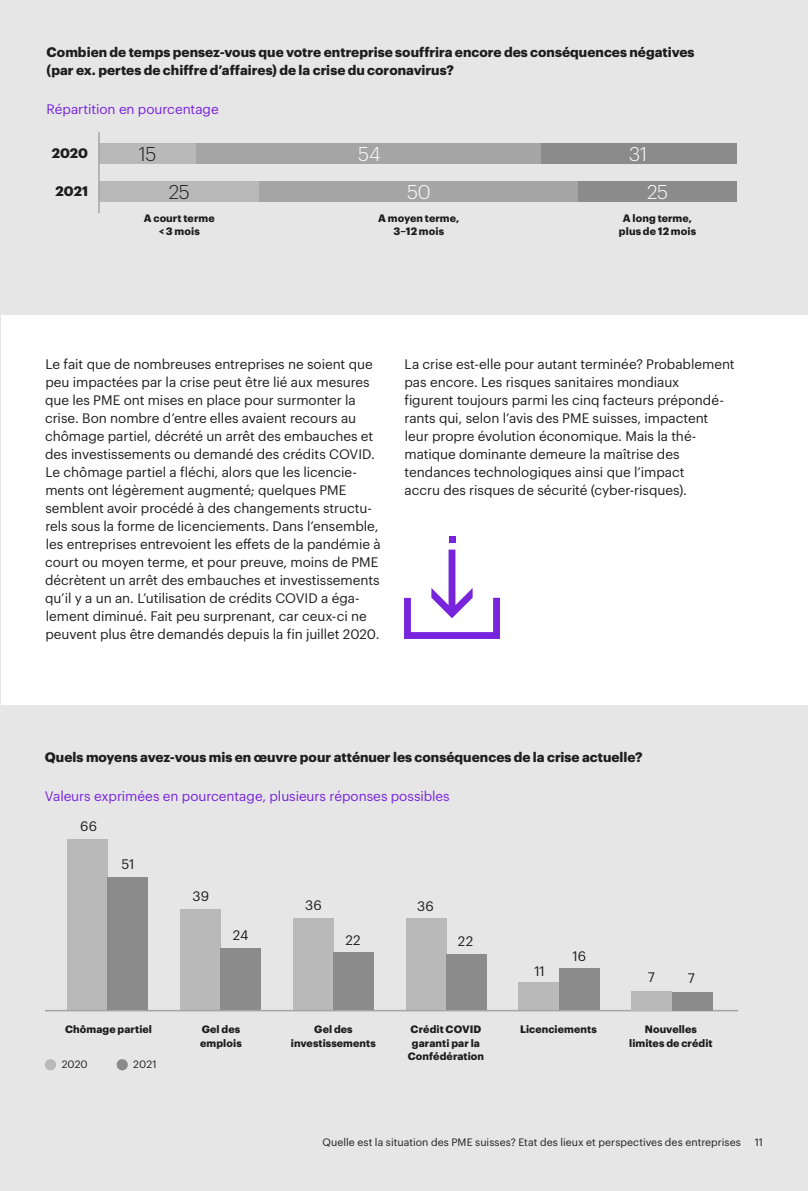
<style>
.page{position:relative;width:808px;height:1191px;background:#fff}
.page>*{position:absolute;margin:0;border:0;box-sizing:border-box;transform-origin:0 0}
.t1{font:300 19.5px "Graphik";letter-spacing:-.015em;color:#fff}
.t2{font:300 19.5px "Graphik";color:#1e1e1e}
.t3{font:13.5px/18px "Graphik";letter-spacing:-.005em;color:#1e1e1e}
.t4{font:700 13.5px/18px "Graphik";color:#1e1e1e}
.t5{font:13.5px "Graphik";letter-spacing:-.005em;color:#7823dc}
.t6{font:700 10.5px/13.5px "Graphik";letter-spacing:.01em;color:#1e1e1e;text-align:center}
.t7{font:10.5px "Graphik";letter-spacing:.005em;color:#1e1e1e}
</style>
<div class="page">
<div style="left:0;top:0;width:808px;height:314px;background:#e6e6e6"></div>
<div style="left:0;top:705px;width:808px;height:486px;background:#e6e6e6"></div>
<div style="left:99px;top:143px;width:97px;height:21px;background:#b9b9b9"></div>
<div style="left:99px;top:181px;width:161px;height:21px;background:#b9b9b9"></div>
<div style="left:578px;top:181px;width:159px;height:21px;background:#8b8b8b"></div>
<div style="left:259px;top:181px;width:319px;height:21px;background:#a5a5a5"></div>
<div style="left:539px;top:143px;width:198px;height:21px;background:#8b8b8b"></div>
<div style="left:196px;top:143px;width:344px;height:21px;background:#a5a5a5"></div>
<hr style="left:98px;top:132px;width:2px;height:81px;background:#a5a5a5">
<div style="left:68px;top:838px;width:40px;height:172px;background:#b9b9b9"></div>
<div style="left:108px;top:877px;width:40px;height:133px;background:#8b8b8b"></div>
<div style="left:519px;top:982px;width:40px;height:28px;background:#b9b9b9"></div>
<div style="left:559px;top:968px;width:40px;height:42px;background:#8b8b8b"></div>
<div style="left:180px;top:909px;width:41px;height:101px;background:#b9b9b9"></div>
<div style="left:221px;top:948px;width:40px;height:62px;background:#8b8b8b"></div>
<div style="left:293px;top:918px;width:40px;height:92px;background:#b9b9b9"></div>
<div style="left:333px;top:952px;width:41px;height:58px;background:#8b8b8b"></div>
<div style="left:406px;top:918px;width:40px;height:92px;background:#b9b9b9"></div>
<div style="left:446px;top:954px;width:40px;height:56px;background:#8b8b8b"></div>
<div style="left:45px;top:1059px;width:11px;height:11px;background:#b9b9b9;border-radius:50%"></div>
<div style="left:117px;top:1059px;width:11px;height:11px;background:#8b8b8b;border-radius:50%"></div>
<hr style="left:45px;top:1010px;width:693px;height:1px;background:#a5a5a5">
<div style="left:632px;top:991px;width:40px;height:19px;background:#b9b9b9"></div>
<div style="left:672px;top:992px;width:40px;height:18px;background:#8b8b8b"></div>
<svg style="left:404px;top:549px;width:96px;height:90px"></svg>
<div style="left:449px;top:536px;width:6px;height:7px;background:#7823dc"></div>
<p class="t4" style="left:47px;top:42px;width:649px">Combien de temps pensez-vous que votre entreprise souffrira encore des conséquences négatives (par ex. pertes de chiffre d’affaires) de la crise du coronavirus?</p>
<p class="t5" style="left:47px;top:98px;width:174px">Répartition en pourcentage</p>
<p class="t4" style="left:52px;top:143px;width:38px">2020</p>
<p class="t4" style="left:56px;top:181px;width:34px">2021</p>
<h1 class="t2" style="left:139px;top:140px;width:19px">15</h1>
<h1 class="t2" style="left:169px;top:178px;width:22px">25</h1>
<p class="t6" style="left:144px;top:210px;width:72px">A court terme &lt; 3 mois</p>
<h1 class="t1" style="left:358px;top:140px;width:24px">54</h1>
<h1 class="t1" style="left:629px;top:140px;width:19px">31</h1>
<h1 class="t1" style="left:407px;top:178px;width:25px">50</h1>
<h1 class="t1" style="left:647px;top:178px;width:22px">25</h1>
<p class="t6" style="left:378px;top:210px;width:83px">A moyen terme,<br>3–12 mois</p>
<p class="t6" style="left:619px;top:210px;width:79px">A long terme, plus de 12 mois</p>
<p class="t3" style="left:45px;top:354px;width:337px">Le fait que de nombreuses entreprises ne soient que peu impactées par la crise peut être lié aux mesures que les PME ont mises en place pour surmonter la crise. Bon nombre d’entre elles avaient recours au chômage partiel, décrété un arrêt des embauches et des investissements ou demandé des crédits COVID.<br>Le chômage partiel a fléchi, alors que les licencie&shy;ments ont légèrement augmenté; quelques PME semblent avoir procédé à des changements structu&shy;rels sous la forme de licenciements. Dans l’ensemble, les entreprises entrevoient les effets de la pandémie à court ou moyen terme, et pour preuve, moins de PME décrètent un arrêt des embauches et investissements qu’il y a un an. L’utilisation de crédits COVID a éga&shy;lement diminué. Fait peu surprenant, car ceux-ci ne peuvent plus être demandés depuis la fin juillet 2020.</p>
<p class="t3" style="left:404px;top:354px;width:332px">La crise est-elle pour autant terminée? Probablement pas encore. Les risques sanitaires mondiaux<br>figurent toujours parmi les cinq facteurs prépondé&shy;rants qui, selon l’avis des PME suisses, impactent leur propre évolution économique. Mais la thé&shy;matique dominante demeure la maîtrise des tendances technologiques ainsi que l’impact<br>accru des risques de sécurité (cyber-risques).</p>
<p class="t4" style="left:45px;top:747px;width:599px">Quels moyens avez-vous mis en œuvre pour atténuer les conséquences de la crise actuelle?</p>
<p class="t5" style="left:45px;top:785px;width:406px">Valeurs exprimées en pourcentage, plusieurs réponses possibles</p>
<p class="t3" style="left:80px;top:816px;width:18px">66</p>
<p class="t3" style="left:122px;top:854px;width:15px">51</p>
<p class="t6" style="left:65px;top:1021px;width:88px">Chômage partiel</p>
<p class="t7" style="left:62px;top:1056px;width:28px">2020</p>
<p class="t7" style="left:133px;top:1056px;width:25px">2021</p>
<p class="t3" style="left:193px;top:886px;width:18px">39</p>
<p class="t3" style="left:233px;top:925px;width:17px">24</p>
<p class="t6" style="left:200px;top:1021px;width:43px;text-align:left">Gel des emplois</p>
<p class="t3" style="left:305px;top:895px;width:18px">36</p>
<p class="t3" style="left:417px;top:896px;width:18px">36</p>
<p class="t3" style="left:346px;top:929px;width:17px">22</p>
<p class="t3" style="left:458px;top:931px;width:17px">22</p>
<p class="t3" style="left:572px;top:946px;width:15px">16</p>
<p class="t3" style="left:534px;top:960px;width:12px">11</p>
<p class="t3" style="left:648px;top:967px;width:9px">7</p>
<p class="t3" style="left:688px;top:968px;width:9px">7</p>
<p class="t6" style="left:291px;top:1021px;width:87px">Gel des investissements</p>
<p class="t6" style="left:408px;top:1021px;width:78px">Crédit COVID garanti par la<br>Confédération</p>
<p class="t6" style="left:520px;top:1021px;width:78px">Licenciements</p>
<p class="t6" style="left:629px;top:1021px;width:85px">Nouvelles limites de crédit</p>
<p class="t7" style="left:322px;top:1134px;width:420px">Quelle est la situation des PME suisses? Etat des lieux et perspectives des entreprises</p>
<p class="t7" style="left:755px;top:1134px;width:10px">11</p>
</div>
